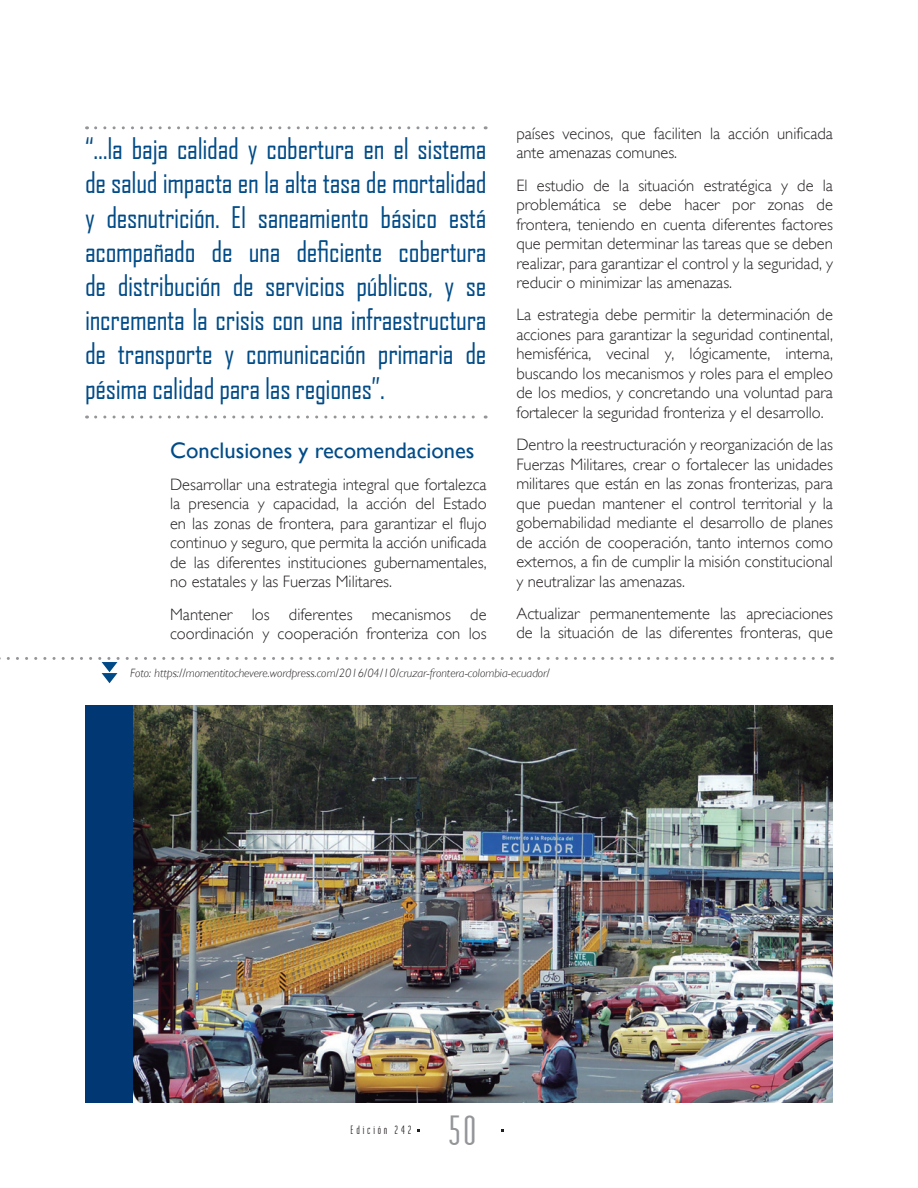
<style>
.page{position:relative;width:918px;height:1188px;background:#fff}
.page>*{position:absolute;margin:0;border:0;box-sizing:border-box;transform-origin:0 0}
.t1{font:42px "Institution";color:#939598;scale:1.1 1}
.t2{font:28.5px/34.2px "Agency FB";letter-spacing:-.01em;color:#004b87;text-align:justify}
.t3{font:22.5px "Gill Sans";color:#004b87}
.t4{font:300 16.5px/19.5px "Gill Sans";color:#231f20;text-align:justify}
.t5{font:italic 300 12px "Gill Sans";color:#231f20}
.t6{font:12px "Institution";letter-spacing:.225em;color:#231f20}
</style>
<div class="page">
<svg style="left:0;top:657px;width:822px;height:26px"></svg>
<div style="left:85px;top:706px;width:53px;height:397px;background:#013874"></div>
<img style="left:134px;top:706px;width:699px;height:397px">
<svg style="left:96px;top:126px;width:390px;height:3px"></svg>
<svg style="left:96px;top:416px;width:390px;height:3px"></svg>
<p class="t2" style="left:85px;top:131px;width:403px">“…la baja calidad y cobertura en el sistema de salud impacta en la alta tasa de mortalidad y desnutrición. El saneamiento básico está acompañado de una deficiente cobertura de distribución de servicios públicos, y se incrementa la crisis con una infraestructura de transporte y comunicación primaria de pésima calidad para las regiones”.</p>
<h3 class="t3" style="left:170px;top:437px;width:306px">Conclusiones y recomendaciones</h3>
<p class="t4" style="left:170px;top:475px;width:318px">Desarrollar una estrategia integral que fortalezca la presencia y capacidad, la acción del Estado en las zonas de frontera, para garantizar el flujo continuo y seguro, que permita la acción unificada de las diferentes instituciones gubernamentales, no estatales y las Fuerzas Militares.</p>
<p class="t4" style="left:170px;top:605px;width:318px">Mantener los diferentes mecanismos de coordinación y cooperación fronteriza con los</p>
<p class="t4" style="left:516px;top:124px;width:318px">países vecinos, que faciliten la acción unificada ante amenazas comunes.</p>
<p class="t4" style="left:516px;top:176px;width:318px">El estudio de la situación estratégica y de la problemática se debe hacer por zonas de frontera, teniendo en cuenta diferentes factores que permitan determinar las tareas que se deben realizar, para garantizar el control y la seguridad, y reducir o minimizar las amenazas.</p>
<p class="t4" style="left:516px;top:305px;width:318px">La estrategia debe permitir la determinación de acciones para garantizar la seguridad continental, hemisférica, vecinal y, lógicamente, interna, buscando los mecanismos y roles para el empleo de los medios, y concretando una voluntad para fortalecer la seguridad fronteriza y el desarrollo.</p>
<p class="t4" style="left:516px;top:435px;width:318px">Dentro la reestructuración y reorganización de las Fuerzas Militares, crear o fortalecer las unidades militares que están en las zonas fronterizas, para que puedan mantener el control territorial y la gobernabilidad mediante el desarrollo de planes de acción de cooperación, tanto internos como externos, a fin de cumplir la misión constitucional y neutralizar las amenazas.</p>
<p class="t4" style="left:516px;top:604px;width:318px">Actualizar permanentemente las apreciaciones de la situación de las diferentes fronteras, que</p>
<p class="t5" style="left:130px;top:666px;width:421px">Foto: https://momentitochevere.wordpress.com/2016/04/10/cruzar-frontera-colombia-ecuador/</p>
<p class="t6" style="left:351px;top:1124px;width:63px">Edición 242</p>
<h1 class="t1" style="left:448px;top:1108px;width:29px">50</h1>
</div>
